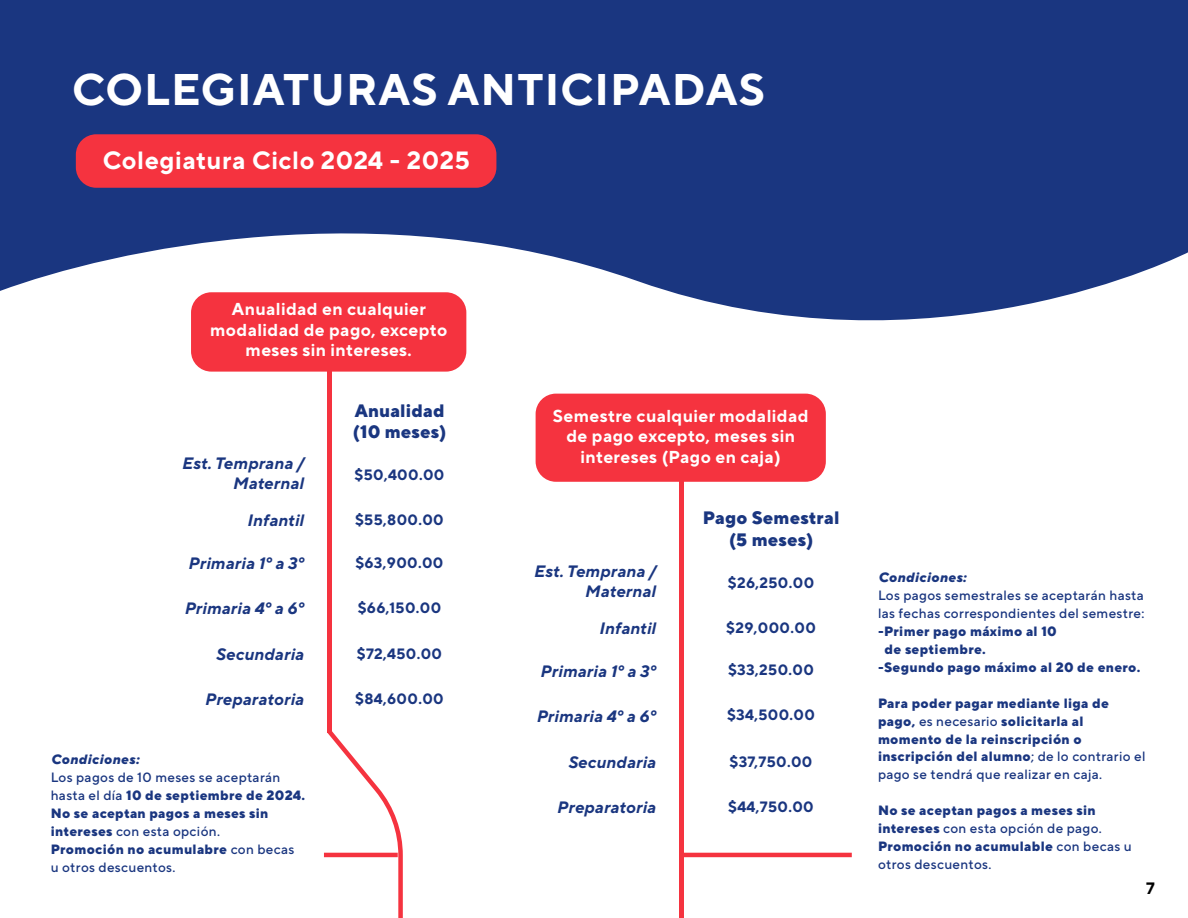
<style>
.page{position:relative;width:1188px;height:918px;background:#fff}
.page>*{position:absolute;margin:0;border:0;box-sizing:border-box;transform-origin:0 0}
.t1{font:700 44.25px "TT Norms Pro";letter-spacing:.025em;color:#fff}
.t2{font:700 24.9px "TT Norms Pro";letter-spacing:.025em;color:#fff}
.t3{font:800 18px/21.6px "TT Norms Pro";letter-spacing:.01em;color:#1a3680}
.t4{font:700 17.25px/20.7px "TT Norms Pro";letter-spacing:.025em;color:#fff;text-align:center}
.t5{font:italic 700 16.5px/19.8px "TT Norms Pro";letter-spacing:.01em;color:#1a3680;text-align:right}
.t6{font:700 16.5px "TT Norms Pro";color:#000}
.t7{font:700 15px "TT Norms Pro";letter-spacing:.025em;color:#1a3680}
.t8{font:800 13.5px/18px "TT Norms Pro";letter-spacing:.025em;color:#1a3680}
.t9{font:500 13.5px/18px "TT Norms Pro";letter-spacing:.025em;color:#1a3680}
.t10{font:italic 800 13.5px "TT Norms Pro";letter-spacing:.025em;color:#1a3680}
.s1{font-weight:800}
.s2{font-weight:500}
</style>
<div class="page">
<svg style="left:0;top:0;width:1188px;height:372px;fill:#1a3680"></svg>
<div style="left:76px;top:134px;width:420px;height:54px;background:#f5333f;border-radius:20px"></div>
<div style="left:191px;top:292px;width:275px;height:80px;background:#f5333f;border-radius:20px"></div>
<div style="left:536px;top:394px;width:290px;height:88px;background:#f5333f;border-radius:20px"></div>
<div style="left:327px;top:368px;width:5px;height:365px;background:#f5333f"></div>
<svg style="left:324px;top:731px;width:79px;height:187px"></svg>
<div style="left:679px;top:476px;width:5px;height:442px;background:#f5333f"></div>
<hr style="left:324px;top:853px;width:74px;height:4px;background:#f5333f">
<hr style="left:682px;top:853px;width:170px;height:4px;background:#f5333f">
<h1 class="t1" style="left:72px;top:60px;width:694px">COLEGIATURAS ANTICIPADAS</h1>
<h2 class="t2" style="left:103px;top:143px;width:368px">Colegiatura Ciclo 2024 - 2025</h2>
<p class="t4" style="left:210px;top:298px;width:239px">Anualidad en cualquier modalidad de pago, excepto meses sin intereses.</p>
<p class="t5" style="left:182px;top:453px;width:123px">Est. Temprana /<br>Maternal</p>
<p class="t5" style="left:247px;top:510px;width:58px">Infantil</p>
<p class="t5" style="left:188px;top:553px;width:117px">Primaria 1º a 3º</p>
<p class="t5" style="left:184px;top:598px;width:121px">Primaria 4º a 6º</p>
<p class="t5" style="left:216px;top:644px;width:89px">Secundaria</p>
<h3 class="t3" style="left:353px;top:399px;width:95px">Anualidad (10 meses)</h3>
<p class="t7" style="left:355px;top:465px;width:91px">$50,400.00</p>
<p class="t7" style="left:355px;top:510px;width:90px">$55,800.00</p>
<p class="t7" style="left:356px;top:552px;width:89px">$63,900.00</p>
<p class="t7" style="left:358px;top:597px;width:85px">$66,150.00</p>
<p class="t7" style="left:357px;top:644px;width:87px">$72,450.00</p>
<p class="t5" style="left:205px;top:689px;width:100px">Preparatoria</p>
<p class="t7" style="left:355px;top:689px;width:90px">$84,600.00</p>
<p class="t10" style="left:51px;top:750px;width:90px">Condiciones:</p>
<p class="t9" style="left:51px;top:768px;width:256px">Los pagos de 10 meses se aceptarán hasta el día <span class="s1">10 de septiembre de 2024.<br>No se aceptan pagos a meses sin intereses</span> con esta opción.<br><span class="s1">Promoción no acumulabre</span> con becas u otros descuentos.</p>
<p class="t4" style="left:553px;top:405px;width:257px">Semestre cualquier modalidad de pago excepto, meses sin intereses (Pago en caja)</p>
<p class="t5" style="left:534px;top:561px;width:123px">Est. Temprana /<br>Maternal</p>
<p class="t5" style="left:599px;top:618px;width:58px">Infantil</p>
<p class="t5" style="left:540px;top:660px;width:117px">Primaria 1º a 3º</p>
<p class="t5" style="left:536px;top:705px;width:121px">Primaria 4º a 6º</p>
<p class="t5" style="left:568px;top:752px;width:89px">Secundaria</p>
<h3 class="t3" style="left:703px;top:507px;width:138px;text-align:center">Pago Semestral (5 meses)</h3>
<p class="t7" style="left:728px;top:573px;width:88px">$26,250.00</p>
<p class="t7" style="left:726px;top:617px;width:91px">$29,000.00</p>
<p class="t7" style="left:728px;top:660px;width:87px">$33,250.00</p>
<p class="t7" style="left:727px;top:705px;width:89px">$34,500.00</p>
<p class="t7" style="left:730px;top:752px;width:84px">$37,750.00</p>
<p class="t5" style="left:557px;top:797px;width:100px">Preparatoria</p>
<p class="t7" style="left:728px;top:797px;width:87px">$44,750.00</p>
<p class="t10" style="left:878px;top:568px;width:90px">Condiciones:</p>
<p class="t9" style="left:878px;top:585px;width:268px">Los pagos semestrales se aceptarán hasta las fechas correspondientes del semestre:</p>
<p class="t8" style="left:878px;top:621px;width:180px">-Primer pago máximo al 10</p>
<p class="t8" style="left:885px;top:639px;width:103px">de septiembre.</p>
<p class="t8" style="left:878px;top:657px;width:264px">-Segundo pago máximo al 20 de enero.</p>
<p class="t8" style="left:878px;top:693px;width:269px">Para poder pagar mediante liga de pago, <span class="s2">es necesario</span> solicitarla al momento de la reinscripción o inscripción del alumno<span class="s2">; de lo contrario el pago se tendrá que realizar en caja.</span></p>
<p class="t8" style="left:878px;top:801px;width:255px">No se aceptan pagos a meses sin intereses <span class="s2">con esta opción de pago.<br></span>Promoción no acumulable <span class="s2">con becas u otros descuentos.</span></p>
<p class="t6" style="left:1146px;top:877px;width:10px">7</p>
</div>
